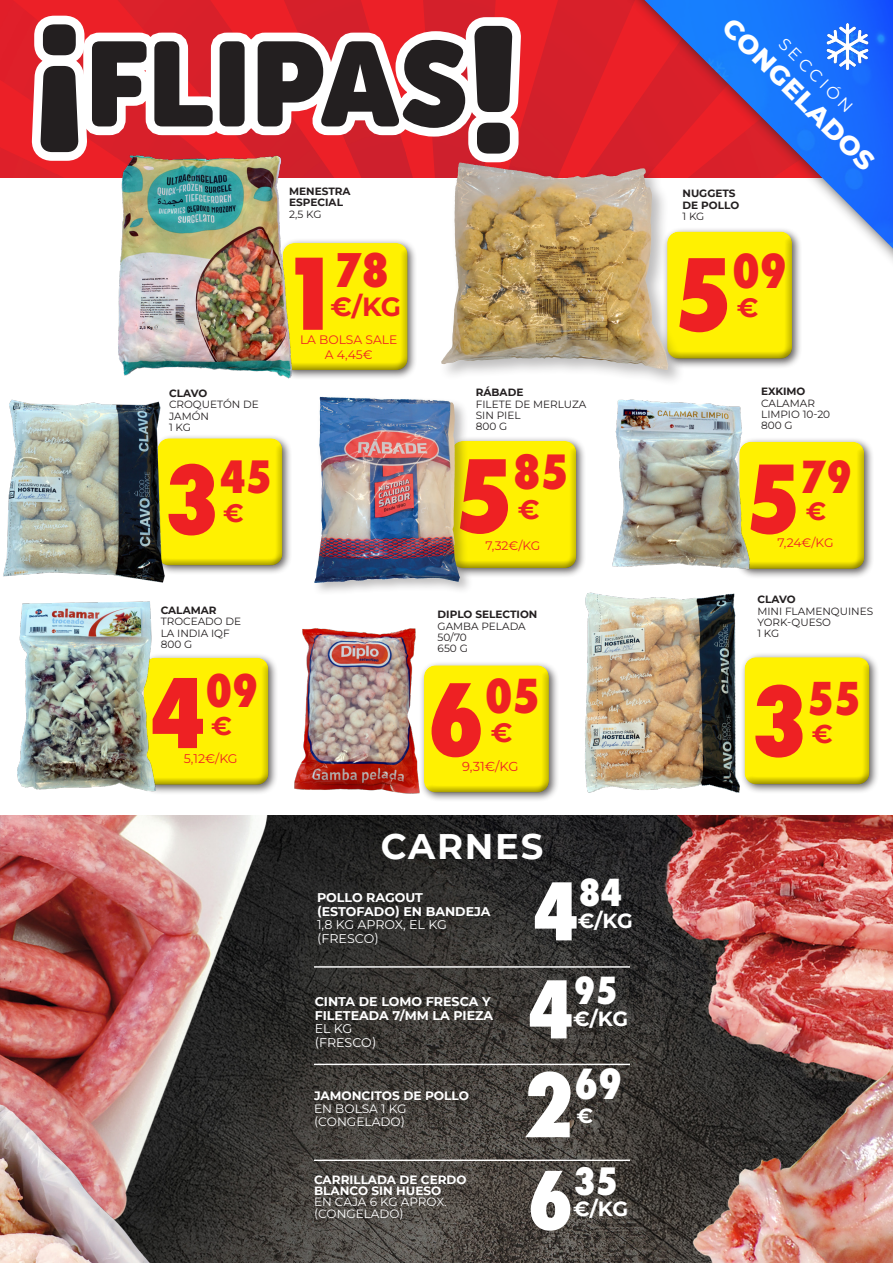
<style>
.page{position:relative;width:893px;height:1263px;background:#fff}
.page>*{position:absolute;margin:0;border:0;box-sizing:border-box;transform-origin:0 0}
.t1{font:800 condensed 45.75px "Futura";color:#ee2123}
.t2{font:800 condensed 45.45px "Futura";color:#ee2123}
.t3{font:800 condensed 45px "Futura";color:#ee2123}
.t4{font:800 condensed 43.95px "Futura";color:#ee2123}
.t5{font:800 condensed 43.8px "Futura";color:#ee2123}
.t6{font:800 condensed 43.2px "Futura";color:#ee2123}
.t7{font:800 condensed 42.9px "Futura";color:#ee2123}
.t8{font:800 condensed 40.35px "Futura";color:#fff}
.t9{font:800 condensed 36.6px "Futura";color:#fff}
.t10{font:800 condensed 36.3px "Futura";color:#fff}
.t11{font:800 condensed 36.15px "Futura";color:#fff}
.t12{font:700 35.4px "Montserrat";letter-spacing:.05em;color:#fff}
.t13{font:700 26.7px "Montserrat";color:#ee2123}
.t14{font:800 26.55px "Montserrat";color:#fff}
.t15{font:700 26.55px "Montserrat";color:#ee2123}
.t16{font:700 26.25px "Montserrat";color:#ee2123}
.t17{font:700 25.65px "Montserrat";color:#ee2123}
.t18{font:700 25.5px "Montserrat";color:#ee2123}
.t19{font:700 25.2px "Montserrat";color:#ee2123}
.t20{font:700 25.05px "Montserrat";color:#ee2123}
.t21{font:700 20.4px "Montserrat";color:#fff}
.t22{font:100 16.5px "Montserrat";color:#fff}
.t23{font:100 13.05px "Montserrat";color:#ee2123}
.t24{font:700 12.6px/13.5px "Montserrat";color:#fff}
.t25{font:100 12.6px/13.5px "Montserrat";color:#fff}
.t26{font:100 12.6px "Montserrat";color:#ee2123}
.t27{font:100 12.3px/14.7px "Montserrat";color:#ee2123;text-align:center}
.t28{font:100 12.15px/13px "Montserrat";color:#fff}
.t29{font:700 12.15px "Montserrat";color:#fff}
.t30{font:700 12px/11.2px "Montserrat";color:#fff}
.t31{font:100 12px/11.2px "Montserrat";color:#fff}
.t32{font:100 10.5px/11.2px "Montserrat";color:#231f20}
.t33{font:700 10.5px/11.2px "Montserrat";color:#231f20}
.s1{font-size:91.95px}
.s2{font-size:95.7px}
.s3{font-size:93px}
.s4{font-size:97.35px}
.s5{font-size:96.6px}
.s6{font-size:76.95px}
.s7{font-size:77.1px}
.s8{font-size:85.8px}
.s9{font-size:78px}
.s10{font-size:91.2px}
.s11{font-size:93.45px}
</style>
<div class="page">
<img style="left:0;top:0;width:56px;height:178px">
<img style="left:579px;top:0;width:38px;height:159px">
<img style="left:519px;top:0;width:60px;height:159px">
<svg style="left:26px;top:7px;width:501px;height:164px"></svg>
<img style="left:0;top:815px;width:893px;height:448px">
<div style="left:278px;top:238px;width:140px;height:142px;background:#231f20;opacity:.7"></div>
<div style="left:281px;top:242px;width:127px;height:123px;background:#fff;opacity:.75"></div>
<div style="left:281px;top:246px;width:127px;height:125px;background:#231f20;opacity:.75"></div>
<div style="left:734px;top:437px;width:140px;height:142px;background:#231f20;opacity:.7"></div>
<div style="left:737px;top:441px;width:128px;height:123px;background:#fff;opacity:.75"></div>
<div style="left:737px;top:445px;width:128px;height:125px;background:#231f20;opacity:.75"></div>
<div style="left:662px;top:227px;width:140px;height:142px;background:#231f20;opacity:.7"></div>
<div style="left:665px;top:235px;width:128px;height:125px;background:#231f20;opacity:.75"></div>
<div style="left:447px;top:436px;width:139px;height:142px;background:#231f20;opacity:.7"></div>
<div style="left:449px;top:440px;width:128px;height:123px;background:#fff;opacity:.75"></div>
<div style="left:449px;top:444px;width:128px;height:125px;background:#231f20;opacity:.75"></div>
<div style="left:139px;top:653px;width:139px;height:142px;background:#231f20;opacity:.7"></div>
<div style="left:142px;top:657px;width:127px;height:122px;background:#fff;opacity:.75"></div>
<div style="left:142px;top:661px;width:127px;height:125px;background:#231f20;opacity:.75"></div>
<div style="left:153px;top:433px;width:139px;height:142px;background:#231f20;opacity:.7"></div>
<div style="left:156px;top:438px;width:127px;height:122px;background:#fff101"></div>
<div style="left:156px;top:442px;width:127px;height:125px;background:#231f20;opacity:.75"></div>
<div style="left:740px;top:652px;width:139px;height:142px;background:#231f20;opacity:.7"></div>
<div style="left:743px;top:657px;width:127px;height:122px;background:#fff101"></div>
<div style="left:743px;top:661px;width:127px;height:125px;background:#231f20;opacity:.75"></div>
<div style="left:419px;top:660px;width:140px;height:142px;background:#231f20;opacity:.7"></div>
<div style="left:422px;top:665px;width:128px;height:122px;background:#fff101"></div>
<div style="left:422px;top:669px;width:128px;height:125px;background:#231f20;opacity:.75"></div>
<div style="left:617px;top:0;width:276px;height:272px;background:#231f20;opacity:.75"></div>
<img style="left:644px;top:0;width:249px;height:249px">
<img style="left:825px;top:24px;width:45px;height:45px">
<hr style="left:314px;top:966px;width:316px;height:2px;background:#fff">
<hr style="left:314px;top:1064px;width:316px;height:1px;background:#fff">
<hr style="left:314px;top:1159px;width:316px;height:2px;background:#fff">
<hr style="left:0;top:157px;width:1px;height:221px;background:#231f20;opacity:.3">
<div style="left:312px;top:394px;width:161px;height:203px;background:#231f20;opacity:.3"></div>
<img style="left:314px;top:397px;width:23px;height:186px">
<div style="left:438px;top:159px;width:247px;height:228px;background:#231f20;opacity:.3"></div>
<img style="left:441px;top:163px;width:40px;height:201px">
<img style="left:584px;top:592px;width:170px;height:202px">
<img style="left:17px;top:601px;width:157px;height:194px">
<img style="left:75px;top:150px;width:238px;height:230px">
<img style="left:3px;top:399px;width:169px;height:184px">
<img style="left:273px;top:628px;width:169px;height:168px">
<img style="left:592px;top:381px;width:169px;height:197px">
<p class="t33" style="left:169px;top:387px;width:40px">CLAVO</p>
<p class="t32" style="left:169px;top:399px;width:91px">CROQUETÓN DE<br>JAMÓN<br>1 KG</p>
<h3 class="t6" style="left:164px;top:448px;width:109px"><span class="s1">3</span>45</h3>
<h3 class="t19" style="left:223px;top:495px;width:22px">€</h3>
<p class="t33" style="left:289px;top:185px;width:63px">MENESTRA<br>ESPECIAL</p>
<p class="t32" style="left:289px;top:208px;width:34px">2,5 KG</p>
<h3 class="t3" style="left:281px;top:240px;width:109px"><span class="s2">1</span>78</h3>
<h3 class="t16" style="left:330px;top:288px;width:72px">€/KG</h3>
<p class="t27" style="left:300px;top:332px;width:99px">LA BOLSA SALE<br>A 4,45€</p>
<p class="t33" style="left:161px;top:604px;width:57px">CALAMAR</p>
<p class="t32" style="left:161px;top:616px;width:82px">TROCEADO DE<br>LA INDIA IQF<br>800 G</p>
<h3 class="t5" style="left:150px;top:660px;width:110px"><span class="s3">4</span>09</h3>
<h3 class="t18" style="left:211px;top:707px;width:22px">€</h3>
<p class="t26" style="left:184px;top:750px;width:55px">5,12€/KG</p>
<p class="t33" style="left:476px;top:386px;width:49px">RÁBADE</p>
<p class="t32" style="left:476px;top:398px;width:112px">FILETE DE MERLUZA<br>SIN PIEL<br>800 G</p>
<h1 class="t1" style="left:455px;top:441px;width:115px"><span class="s4">5</span>85</h1>
<h3 class="t13" style="left:518px;top:490px;width:23px">€</h3>
<p class="t27" style="left:485px;top:538px;width:57px">7,32€/KG</p>
<p class="t33" style="left:438px;top:608px;width:101px">DIPLO SELECTION</p>
<p class="t32" style="left:438px;top:620px;width:90px">GAMBA PELADA<br>50/70<br>650 G</p>
<h2 class="t2" style="left:427px;top:665px;width:114px"><span class="s5">6</span>05</h2>
<h3 class="t15" style="left:491px;top:714px;width:23px">€</h3>
<p class="t23" style="left:462px;top:757px;width:58px">9,31€/KG</p>
<h3 class="t12" style="left:381px;top:821px;width:164px">CARNES</h3>
<p class="t24" style="left:317px;top:890px;width:175px">POLLO RAGOUT (ESTOFADO) EN BANDEJA</p>
<p class="t25" style="left:317px;top:918px;width:131px">1,8 KG APROX, EL KG (FRESCO)</p>
<p class="t24" style="left:315px;top:994px;width:180px">CINTA DE LOMO FRESCA Y<br>FILETEADA 7/MM LA PIEZA</p>
<p class="t25" style="left:315px;top:1022px;width:63px">EL KG (FRESCO)</p>
<p class="t29" style="left:314px;top:1087px;width:157px">JAMONCITOS DE POLLO</p>
<p class="t28" style="left:314px;top:1102px;width:94px">EN BOLSA 1 KG (CONGELADO)</p>
<p class="t30" style="left:314px;top:1173px;width:154px">CARRILLADA DE CERDO<br>BLANCO SIN HUESO</p>
<p class="t31" style="left:314px;top:1196px;width:134px">EN CAJA 6 KG APROX. (CONGELADO)</p>
<h3 class="t11" style="left:533px;top:868px;width:91px"><span class="s6">4</span>84</h3>
<h3 class="t21" style="left:578px;top:905px;width:56px">€/KG</h3>
<h3 class="t10" style="left:527px;top:966px;width:92px"><span class="s7">4</span>95</h3>
<h3 class="t8" style="left:522px;top:1056px;width:102px"><span class="s8">2</span>69</h3>
<h3 class="t9" style="left:527px;top:1156px;width:93px"><span class="s9">6</span>35</h3>
<h3 class="t21" style="left:573px;top:1004px;width:57px">€/KG</h3>
<h3 class="t21" style="left:576px;top:1101px;width:18px">€</h3>
<h3 class="t21" style="left:573px;top:1194px;width:57px">€/KG</h3>
<h3 class="t14" style="left:741px;top:9px;width:204px;rotate:45deg">CONGELADOS</h3>
<h3 class="t22" style="left:789px;top:33px;width:98px;rotate:45deg">SECCIÓN</h3>
<p class="t33" style="left:682px;top:187px;width:58px">NUGGETS<br>DE POLLO</p>
<p class="t32" style="left:682px;top:210px;width:23px">1 KG</p>
<h2 class="t2" style="left:674px;top:240px;width:114px"><span class="s5">5</span>09</h2>
<h3 class="t15" style="left:737px;top:289px;width:23px">€</h3>
<p class="t33" style="left:761px;top:385px;width:46px">EXKIMO</p>
<p class="t32" style="left:761px;top:397px;width:71px">CALAMAR<br>LIMPIO 10-20<br>800 G</p>
<h3 class="t7" style="left:746px;top:447px;width:108px"><span class="s10">5</span>79</h3>
<h3 class="t20" style="left:806px;top:493px;width:22px">€</h3>
<p class="t27" style="left:777px;top:535px;width:58px">7,24€/KG</p>
<p class="t33" style="left:757px;top:593px;width:40px">CLAVO</p>
<p class="t32" style="left:757px;top:605px;width:117px">MINI FLAMENQUINES<br>YORK-QUESO<br>1 KG</p>
<h3 class="t4" style="left:751px;top:668px;width:111px"><span class="s11">3</span>55</h3>
<h3 class="t17" style="left:812px;top:715px;width:23px">€</h3>
</div>
